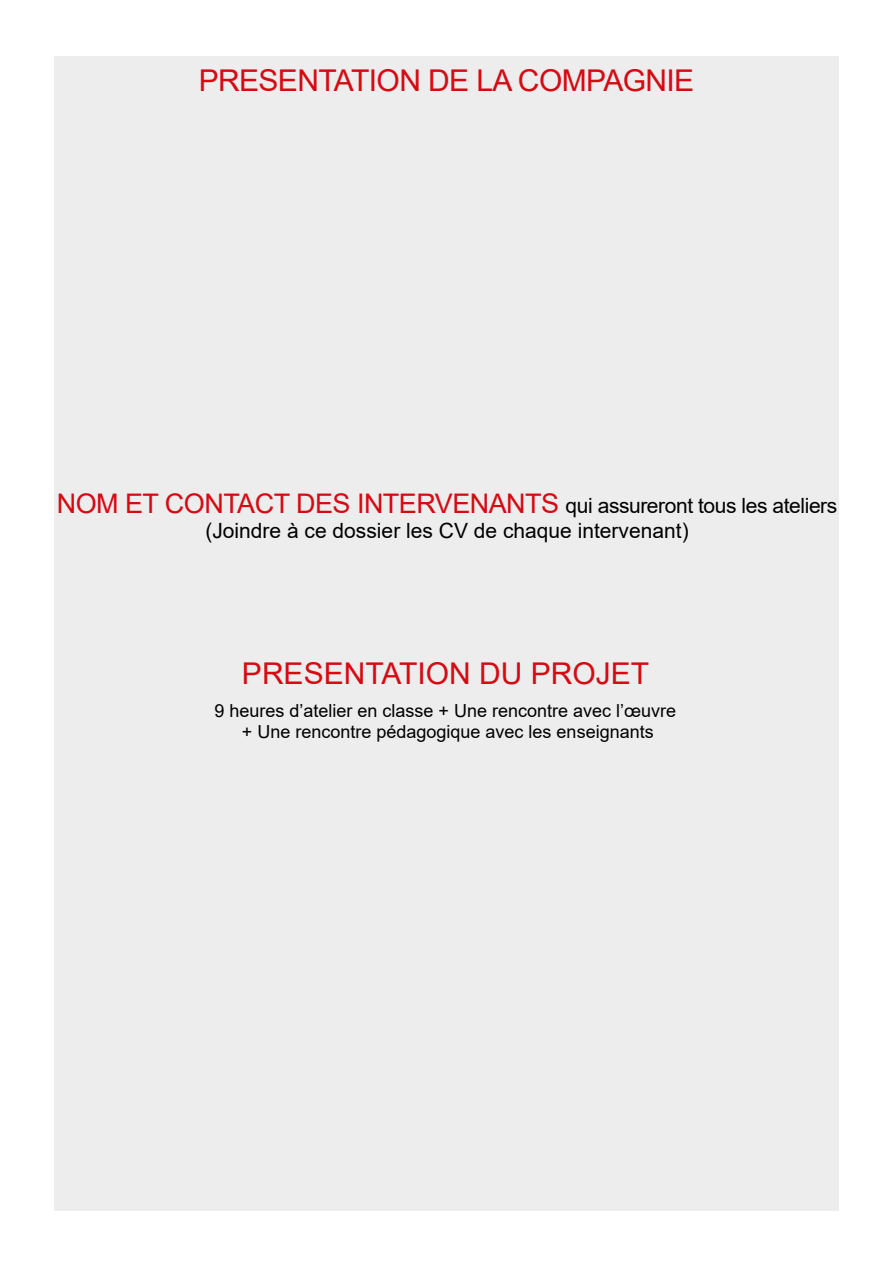
<style>
.page{position:relative;width:893px;height:1263px;background:#fff}
.page>*{position:absolute;margin:0;border:0;box-sizing:border-box;transform-origin:0 0}
.t1{font:30px "Arial";letter-spacing:-.02em;color:#d70911}
.t2{font:30px "Arial";color:#d70911}
.t3{font:21px/25.2px "Arial";color:#000;text-align:center}
.t4{font:18px/21.6px "Arial";color:#000;text-align:center}
.s1{font-size:27px;color:#d70911}
</style>
<div class="page">
<div style="left:54px;top:56px;width:785px;height:1155px;background:#ededed"></div>
<h1 class="t1" style="left:199px;top:60px;width:497px">PRESENTATION DE LA COMPAGNIE</h1>
<p class="t3" style="left:57px;top:492px;width:782px"><span class="s1">NOM ET CONTACT DES INTERVENANTS</span> qui assureront tous les ateliers (Joindre à ce dossier les CV de chaque intervenant)</p>
<h1 class="t2" style="left:242px;top:653px;width:409px">PRESENTATION DU PROJET</h1>
<p class="t4" style="left:214px;top:699px;width:463px">9 heures d’atelier en classe + Une rencontre avec l’œuvre + Une rencontre pédagogique avec les enseignants</p>
</div>
